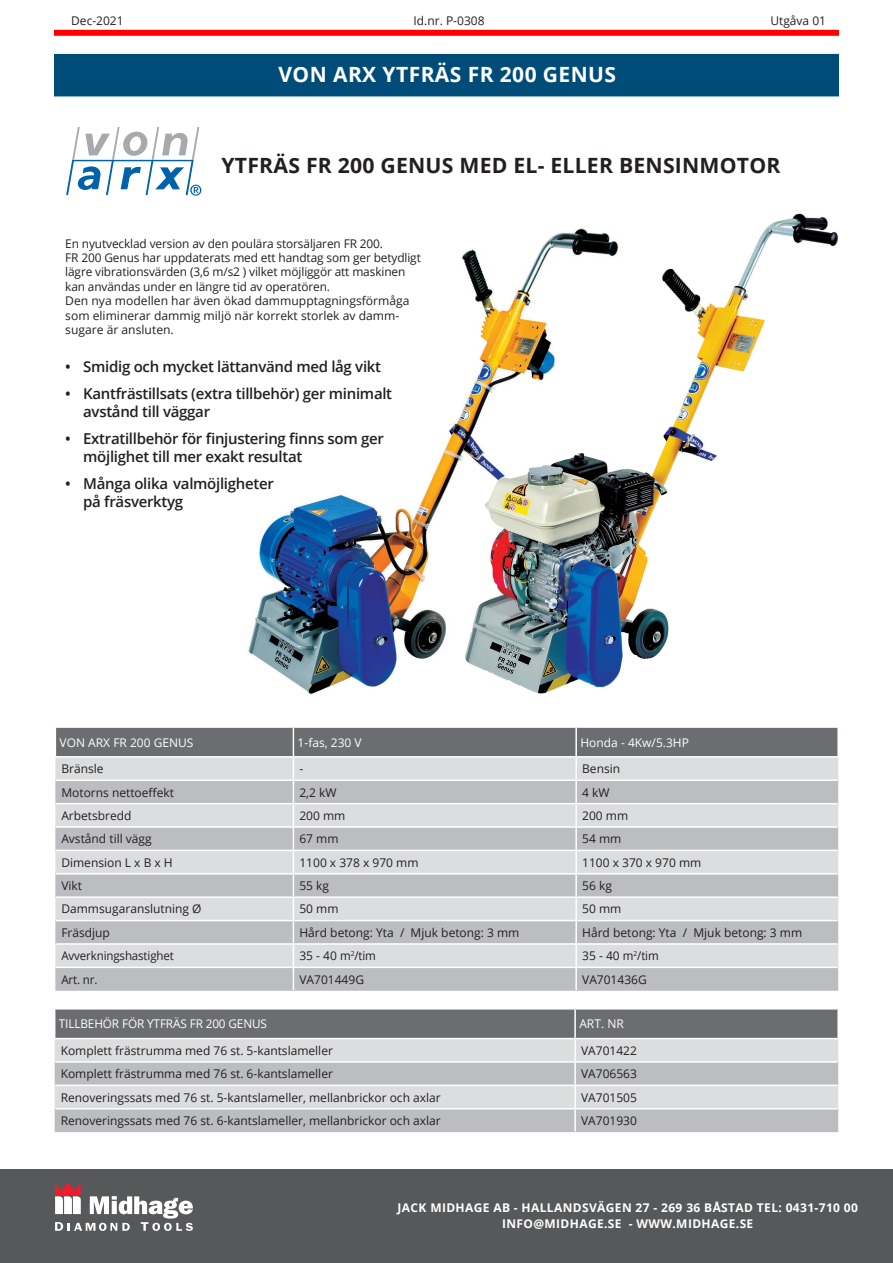
<style>
.page{position:relative;width:893px;height:1263px;background:#fff}
.page>*{position:absolute;margin:0;border:0;box-sizing:border-box;transform-origin:0 0}
.t1{font:700 21px "Open Sans";letter-spacing:.01em;color:#231f20}
.t2{font:700 21px "Open Sans";letter-spacing:.02em;color:#fff}
.t3{font:600 15px/18px "Open Sans";letter-spacing:-.02em;color:#231f20}
.t4{font:12px/14.4px "Open Sans";color:#231f20}
.t5{font:700 12px "Open Sans";letter-spacing:.03em;color:#fff}
.t6{font:12px "Open Sans";color:#fff}
.t7{font:12px "Open Sans";color:#231f20;scale:.96 1}
</style>
<div class="page">
<div style="left:54px;top:30px;width:785px;height:6px;background:#f00"></div>
<div style="left:0;top:1169px;width:893px;height:94px;background:#57585a"></div>
<svg style="left:55px;top:1183px;width:138px;height:48px"></svg>
<div style="left:54px;top:54px;width:785px;height:42px;background:#004c79"></div>
<svg style="left:55px;top:727px;width:783px;height:263px;background:#c4c5c7"></svg>
<hr style="left:293px;top:726px;width:283px;height:2px;background:#fff">
<hr style="left:576px;top:726px;width:263px;height:2px;background:#fff">
<hr style="left:55px;top:756px;width:238px;height:2px;background:#fff">
<hr style="left:293px;top:756px;width:283px;height:2px;background:#fff">
<hr style="left:576px;top:756px;width:263px;height:2px;background:#fff">
<svg style="left:66px;top:127px;width:135px;height:69px"></svg>
<div style="left:55px;top:1039px;width:783px;height:23px;background:#dcdddf"></div>
<svg style="left:55px;top:1062px;width:783px;height:70px;background:#c7c8ca"></svg>
<hr style="left:574px;top:1039px;width:2px;height:22px;background:#fff">
<hr style="left:55px;top:1061px;width:520px;height:2px;background:#fff">
<hr style="left:575px;top:1061px;width:262px;height:2px;background:#fff">
<hr style="left:574px;top:1063px;width:2px;height:21px;background:#fff">
<hr style="left:55px;top:1084px;width:520px;height:2px;background:#fff">
<hr style="left:575px;top:1084px;width:262px;height:2px;background:#fff">
<hr style="left:574px;top:1086px;width:2px;height:22px;background:#fff">
<hr style="left:55px;top:1108px;width:520px;height:1px;background:#fff">
<hr style="left:575px;top:1108px;width:262px;height:1px;background:#fff">
<hr style="left:574px;top:1109px;width:2px;height:22px;background:#fff">
<svg style="left:54px;top:1009px;width:784px;height:29px;background:#707174"></svg>
<img style="left:248px;top:249px;width:390px;height:446px">
<img style="left:484px;top:213px;width:319px;height:370px">
<p class="t4" style="left:71px;top:13px;width:54px">Dec-2021</p>
<p class="t4" style="left:770px;top:13px;width:57px">Utgåva 01</p>
<p class="t4" style="left:414px;top:13px;width:73px">Id.nr. P-0308</p>
<p class="t2" style="left:279px;top:59px;width:339px">VON ARX YTFRÄS FR 200 GENUS</p>
<p class="t1" style="left:221px;top:150px;width:560px">YTFRÄS FR 200 GENUS MED EL- ELLER BENSINMOTOR</p>
<p class="t4" style="left:65px;top:236px;width:357px">En nyutvecklad version av den poulära storsäljaren FR 200.<br>FR 200 Genus har uppdaterats med ett handtag som ger betydligt lägre vibrationsvärden (3,6 m/s2 ) vilket möjliggör att maskinen kan användas under en längre tid av operatören.</p>
<p class="t4" style="left:65px;top:293px;width:346px">Den nya modellen har även ökad dammupptagningsförmåga som eliminerar dammig miljö när korrekt storlek av damm&shy;sugare är ansluten.</p>
<p class="t3" style="left:65px;top:358px;width:317px">• Smidig och mycket lättanvänd med låg vikt</p>
<p class="t3" style="left:83px;top:385px;width:310px;text-indent:-18px">• Kantfrästillsats (extra tillbehör) ger minimalt avstånd till väggar</p>
<p class="t3" style="left:65px;top:430px;width:320px">• Extratillbehör för finjustering finns som ger</p>
<p class="t3" style="left:83px;top:448px;width:221px">möjlighet till mer exakt resultat</p>
<p class="t3" style="left:65px;top:475px;width:210px">• Många olika valmöjligheter</p>
<p class="t3" style="left:83px;top:493px;width:101px">på fräsverktyg</p>
<p class="t6" style="left:60px;top:734px;width:135px">VON ARX FR 200 GENUS</p>
<p class="t6" style="left:298px;top:734px;width:66px">1-fas, 230 V</p>
<p class="t6" style="left:580px;top:734px;width:110px">Honda - 4Kw/5.3HP</p>
<p class="t4" style="left:61px;top:761px;width:44px">Bränsle</p>
<p class="t4" style="left:299px;top:761px;width:5px">-</p>
<p class="t4" style="left:582px;top:761px;width:40px">Bensin</p>
<p class="t4" style="left:61px;top:785px;width:114px">Motorns nettoeffekt</p>
<p class="t4" style="left:299px;top:785px;width:39px">2,2 kW</p>
<p class="t4" style="left:582px;top:785px;width:29px">4 kW</p>
<p class="t4" style="left:61px;top:808px;width:72px">Arbetsbredd</p>
<p class="t4" style="left:299px;top:808px;width:48px">200 mm</p>
<p class="t4" style="left:582px;top:808px;width:48px">200 mm</p>
<p class="t4" style="left:61px;top:831px;width:92px">Avstånd till vägg</p>
<p class="t4" style="left:299px;top:831px;width:41px">67 mm</p>
<p class="t4" style="left:582px;top:831px;width:41px">54 mm</p>
<p class="t4" style="left:61px;top:855px;width:113px">Dimension L x B x H</p>
<p class="t4" style="left:299px;top:855px;width:121px">1100 x 378 x 970 mm</p>
<p class="t4" style="left:582px;top:855px;width:121px">1100 x 370 x 970 mm</p>
<p class="t4" style="left:61px;top:878px;width:22px">Vikt</p>
<p class="t4" style="left:299px;top:878px;width:31px">55 kg</p>
<p class="t4" style="left:582px;top:878px;width:31px">56 kg</p>
<p class="t4" style="left:61px;top:901px;width:142px">Dammsugaranslutning Ø</p>
<p class="t4" style="left:299px;top:901px;width:41px">50 mm</p>
<p class="t4" style="left:582px;top:901px;width:41px">50 mm</p>
<p class="t4" style="left:61px;top:925px;width:50px">Fräsdjup</p>
<p class="t4" style="left:299px;top:925px;width:222px">Hård betong: Yta / Mjuk betong: 3 mm</p>
<p class="t4" style="left:582px;top:925px;width:222px">Hård betong: Yta / Mjuk betong: 3 mm</p>
<p class="t7" style="left:61px;top:948px;width:119px">Avverkningshastighet</p>
<p class="t4" style="left:299px;top:948px;width:78px">35 - 40 m<sup>2</sup>/tim</p>
<p class="t4" style="left:582px;top:948px;width:78px">35 - 40 m<sup>2</sup>/tim</p>
<p class="t7" style="left:61px;top:971px;width:39px">Art. nr.</p>
<p class="t4" style="left:299px;top:972px;width:66px">VA701449G</p>
<p class="t4" style="left:582px;top:972px;width:66px">VA701436G</p>
<p class="t6" style="left:59px;top:1016px;width:210px">TILLBEHÖR FÖR YTFRÄS FR 200 GENUS</p>
<p class="t6" style="left:579px;top:1016px;width:46px">ART. NR</p>
<p class="t4" style="left:61px;top:1043px;width:274px">Komplett frästrumma med 76 st. 5-kantslameller</p>
<p class="t4" style="left:581px;top:1043px;width:57px">VA701422</p>
<p class="t4" style="left:61px;top:1066px;width:274px">Komplett frästrumma med 76 st. 6-kantslameller</p>
<p class="t4" style="left:581px;top:1066px;width:57px">VA706563</p>
<p class="t4" style="left:61px;top:1090px;width:382px">Renoveringssats med 76 st. 5-kantslameller, mellanbrickor och axlar</p>
<p class="t4" style="left:581px;top:1090px;width:57px">VA701505</p>
<p class="t4" style="left:61px;top:1113px;width:382px">Renoveringssats med 76 st. 6-kantslameller, mellanbrickor och axlar</p>
<p class="t4" style="left:581px;top:1113px;width:57px">VA701930</p>
<p class="t5" style="left:398px;top:1199px;width:462px">JACK MIDHAGE AB - HALLANDSVÄGEN 27 - 269 36 BÅSTAD TEL: 0431-710 00</p>
<p class="t5" style="left:502px;top:1215px;width:253px">INFO@MIDHAGE.SE - WWW.MIDHAGE.SE</p>
</div>
